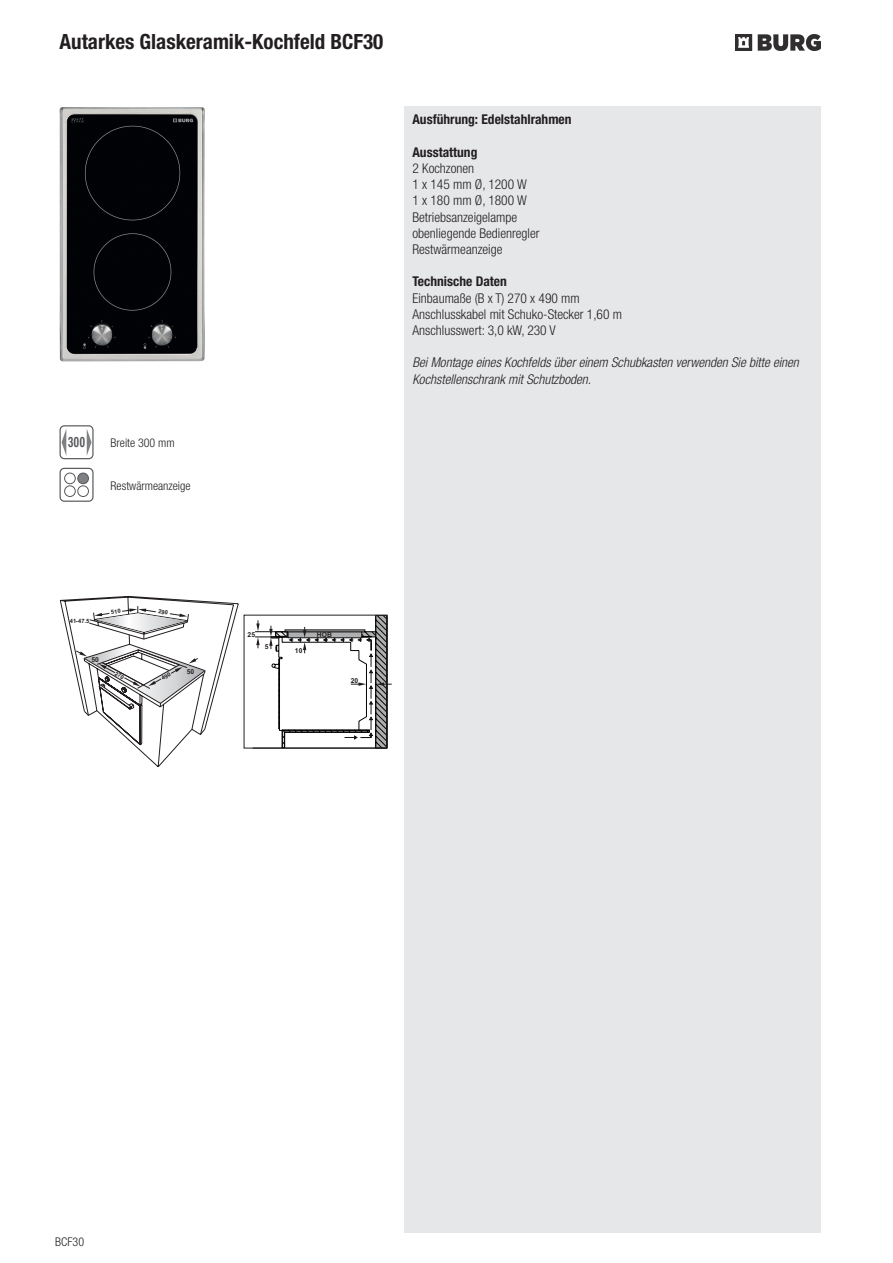
<style>
.page{position:relative;width:893px;height:1263px;background:#fff}
.page>*{position:absolute;margin:0;border:0;box-sizing:border-box;transform-origin:0 0}
.t1{font:700 condensed 21px "Helvetica Neue LT Pro";color:#231f20}
.t2{font:700 condensed 14.4px "Helvetica Neue LT Com";color:#57585a;scale:.75 1}
.t3{font:300 condensed 13.5px/16.2px "Helvetica Neue LT Pro";color:#231f20}
.t4{font:italic 300 condensed 13.5px/16.2px "Helvetica Neue LT Pro";color:#231f20}
.t5{font:700 condensed 13.5px "Helvetica Neue LT Pro";color:#231f20}
.t6{font:300 condensed 12px "Helvetica Neue LT Pro";color:#231f20}
.t7{font:700 6.75px "Arial";color:#231f20}
.t8{font:700 5.85px "Arial";color:#231f20}
</style>
<div class="page">
<div style="left:404px;top:106px;width:417px;height:1127px;background:#e6e7e9"></div>
<img style="left:736px;top:35px;width:85px;height:15px">
<svg style="left:60px;top:425px;width:34px;height:34px"></svg>
<img style="left:60px;top:107px;width:144px;height:254px">
<svg style="left:60px;top:468px;width:34px;height:34px"></svg>
<div style="left:64px;top:473px;width:12px;height:11px;border:1px solid #57585a;border-radius:50%"></div>
<div style="left:78px;top:473px;width:10px;height:11px;background:#7e8083;border-radius:50%"></div>
<div style="left:77px;top:473px;width:12px;height:11px;border:1px solid #57585a;border-radius:50%"></div>
<div style="left:64px;top:485px;width:12px;height:12px;border:1px solid #57585a;border-radius:50%"></div>
<div style="left:77px;top:485px;width:12px;height:12px;border:1px solid #57585a;border-radius:50%"></div>
<svg style="left:60px;top:596px;width:332px;height:171px"></svg>
<h1 class="t1" style="left:60px;top:29px;width:325px">Autarkes Glaskeramik-Kochfeld BCF30</h1>
<p class="t2" style="left:68px;top:433px;width:24px">300</p>
<p class="t6" style="left:111px;top:436px;width:66px">Breite 300 mm</p>
<p class="t6" style="left:111px;top:478px;width:81px">Restwärmeanzeige</p>
<p class="t5" style="left:412px;top:112px;width:161px">Ausführung: Edelstahlrahmen</p>
<p class="t5" style="left:412px;top:144px;width:66px">Ausstattung</p>
<p class="t3" style="left:412px;top:160px;width:129px">2 Kochzonen<br>1 x 145 mm Ø, 1200 W<br>1 x 180 mm Ø, 1800 W<br>Betriebsanzeigelampe obenliegende Bedienregler<br>Restwärmeanzeige</p>
<p class="t5" style="left:412px;top:274px;width:96px">Technische Daten</p>
<p class="t3" style="left:412px;top:290px;width:211px">Einbaumaße (B x T) 270 x 490 mm<br>Anschlusskabel mit Schuko-Stecker 1,60 m<br>Anschlusswert: 3,0 kW, 230 V</p>
<p class="t4" style="left:412px;top:355px;width:388px">Bei Montage eines Kochfelds über einem Schubkasten verwenden Sie bitte einen<br>Kochstellenschrank mit Schutzboden.</p>
<p class="t8" style="left:70px;top:618px;width:21px">41-47.5</p>
<p class="t7" style="left:91px;top:657px;width:9px">50</p>
<p class="t7" style="left:187px;top:669px;width:9px">50</p>
<p class="t7" style="left:248px;top:632px;width:9px">25</p>
<p class="t7" style="left:265px;top:644px;width:5px">5</p>
<p class="t7" style="left:295px;top:648px;width:9px">10</p>
<p class="t7" style="left:317px;top:632px;width:17px">HOB</p>
<p class="t7" style="left:351px;top:678px;width:9px">20</p>
<p class="t6" style="left:55px;top:1235px;width:30px">BCF30</p>
</div>
